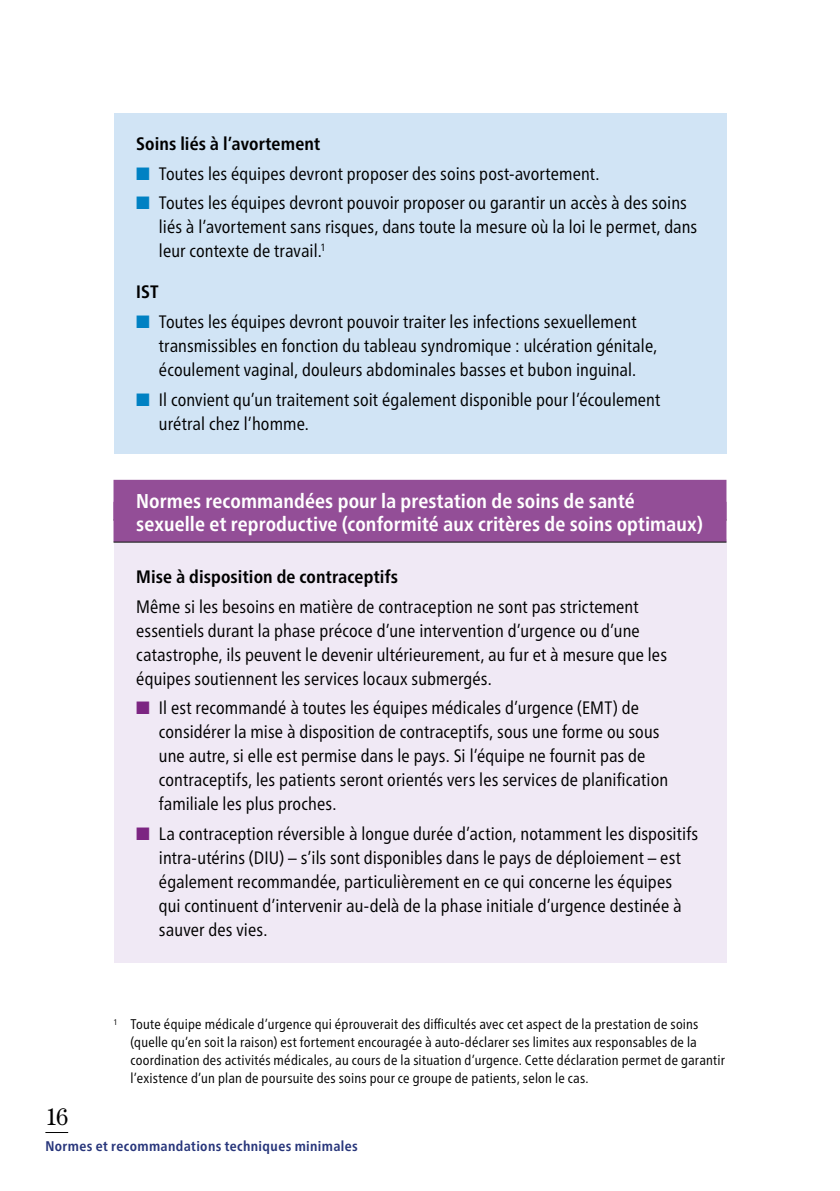
<style>
.page{position:relative;width:840px;height:1191px;background:#fff}
.page>*{position:absolute;margin:0;border:0;box-sizing:border-box;transform-origin:0 0}
.t1{font:24px "Century";color:#000}
.t2{font:700 condensed 20px/22px "Frutiger Neue LTW1 G";letter-spacing:.005em;color:#fff}
.t3{font:condensed 18px/24px "Frutiger Neue LTW1 G";letter-spacing:.005em;color:#000}
.t4{font:700 condensed 18px "Frutiger Neue LTW1 G";letter-spacing:.01em;color:#000}
.t5{font:condensed 14px/18px "Frutiger Neue LTW1 G";letter-spacing:.015em;color:#000}
.t6{font:700 condensed 14px "Frutiger Neue LTW1 G";letter-spacing:.025em;color:#28367b}
.s1{color:#0081c3}
.s2{color:#7c2582}
</style>
<div class="page">
<svg style="left:45px;top:1132px;width:23px;height:1px"></svg>
<div style="left:113px;top:539px;width:613px;height:423px;background:#f0e9f5"></div>
<div style="left:113px;top:113px;width:613px;height:341px;background:#d1e4f5"></div>
<div style="left:113px;top:480px;width:613px;height:40px;background:#934e97"></div>
<div style="left:113px;top:502px;width:613px;height:40px;background:#934e97"></div>
<hr style="left:113px;top:542px;width:613px;height:1px;background:#000">
<p class="t4" style="left:136px;top:133px;width:185px">Soins liés à l’avortement</p>
<p class="t3" style="left:136px;top:161px;width:464px"><span class="s1">■</span> Toutes les équipes devront proposer des soins post-avortement.</p>
<p class="t3" style="left:159px;top:191px;width:539px;text-indent:-23px"><span class="s1">■</span> Toutes les équipes devront pouvoir proposer ou garantir un accès à des soins liés à l’avortement sans risques, dans toute la mesure où la loi le permet, dans leur contexte de travail.<sup>1</sup></p>
<p class="t4" style="left:136px;top:281px;width:24px">IS T</p>
<p class="t3" style="left:159px;top:310px;width:499px;text-indent:-23px"><span class="s1">■</span> Toutes les équipes devront pouvoir traiter les infections sexuellement transmissibles en fonction du tableau syndromique : ulcération génitale, écoulement vaginal, douleurs abdominales basses et bubon inguinal.</p>
<p class="t3" style="left:159px;top:387px;width:502px;text-indent:-23px"><span class="s1">■</span> Il convient qu’un traitement soit également disponible pour l’écoulement urétral chez l’homme.</p>
<p class="t2" style="left:136px;top:490px;width:568px">Normes recommandées pour la prestation de soins de santé sexuelle et reproductive (conformité aux critères de soins optimaux)</p>
<p class="t4" style="left:136px;top:566px;width:263px">Mise à disposition de contraceptifs</p>
<p class="t3" style="left:136px;top:594px;width:532px">Même si les besoins en matière de contraception ne sont pas strictement essentiels durant la phase précoce d’une intervention d’urgence ou d’une catastrophe, ils peuvent le devenir ultérieurement, au fur et à mesure que les équipes soutiennent les services locaux submergés.</p>
<p class="t3" style="left:159px;top:696px;width:510px;text-indent:-23px"><span class="s2">■</span> Il est recommandé à toutes les équipes médicales d’urgence (EMT) de considérer la mise à disposition de contraceptifs, sous une forme ou sous une autre, si elle est permise dans le pays. Si l’équipe ne fournit pas de contraceptifs, les patients seront orientés vers les services de planification familiale les plus proches.</p>
<p class="t3" style="left:159px;top:821px;width:540px;text-indent:-23px"><span class="s2">■</span> La contraception réversible à longue durée d’action, notamment les dispositifs intra-utérins (DIU) – s’ils sont disponibles dans le pays de déploiement – est également recommandée, particulièrement en ce qui concerne les équipes qui continuent d’intervenir au-delà de la phase initiale d’urgence destinée à sauver des vies.</p>
<p class="t5" style="left:130px;top:1015px;width:595px;text-indent:-17px"><sup>1</sup> Toute équipe médicale d’urgence qui éprouverait des difficultés avec cet aspect de la prestation de soins (quelle qu’en soit la raison) est fortement encouragée à auto-déclarer ses limites aux responsables de la coordination des activités médicales, au cours de la situation d’urgence. Cette déclaration permet de garantir l’existence d’un plan de poursuite des soins pour ce groupe de patients, selon le cas.</p>
<h1 class="t1" style="left:45px;top:1102px;width:24px">16</h1>
<p class="t6" style="left:45px;top:1137px;width:314px">Normes et recommandations techniques minimales</p>
</div>
